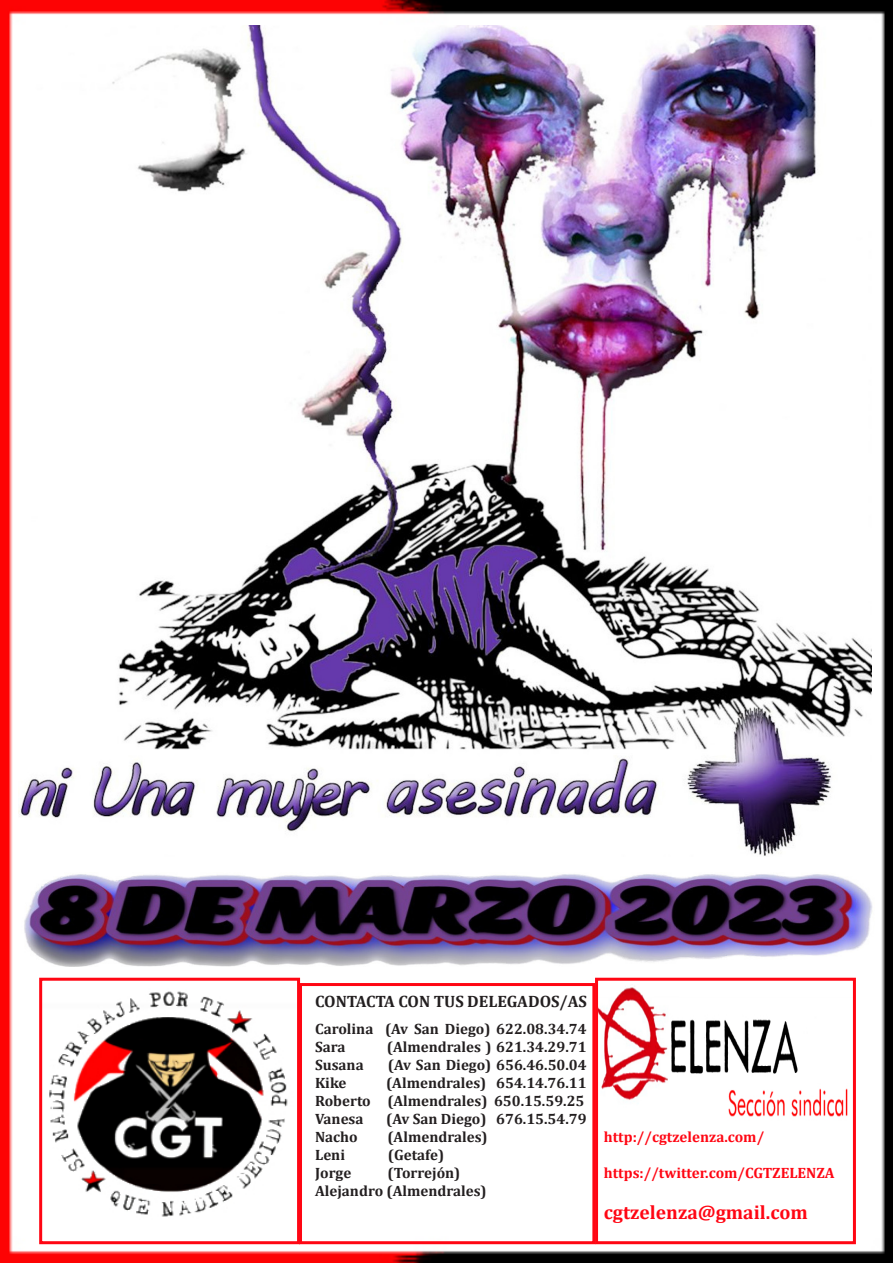
<style>
.page{position:relative;width:893px;height:1263px;background:#fff}
.page>*{position:absolute;margin:0;border:0;box-sizing:border-box;transform-origin:0 0}
.t1{font:700 19.5px "Cambria";color:#ff0613}
.t2{font:700 16.5px "Cambria";color:#231f20}
.t3{font:700 15px "Cambria";color:#231f20}
.t4{font:700 15px "Cambria";color:#ff0613}
</style>
<div class="page">
<img style="left:0;top:0;width:893px;height:1263px">
<img style="left:43px;top:989px;width:253px;height:231px">
<div style="left:39px;top:978px;width:261px;height:266px;border:3px solid #ff0613"></div>
<img style="left:599px;top:984px;width:253px;height:146px">
<div style="left:595px;top:978px;width:261px;height:266px;border:3px solid #ff0613"></div>
<div style="left:299px;top:983px;width:296px;height:261px;border:3px solid #ff0613"></div>
<img style="left:18px;top:26px;width:854px;height:831px">
<img style="left:21px;top:857px;width:854px;height:109px">
<p class="t2" style="left:315px;top:989px;width:273px">CONTACTA CON TUS DELEGADOS/AS</p>
<p class="t3" style="left:315px;top:1019px;width:273px">Carolina (Av San Diego) 622.08.34.74</p>
<p class="t3" style="left:315px;top:1037px;width:32px">Sara</p>
<p class="t3" style="left:387px;top:1037px;width:201px">(Almendrales ) 621.34.29.71</p>
<p class="t3" style="left:315px;top:1055px;width:50px">Susana</p>
<p class="t3" style="left:388px;top:1055px;width:200px">(Av San Diego) 656.46.50.04</p>
<p class="t3" style="left:315px;top:1073px;width:33px">Kike</p>
<p class="t3" style="left:386px;top:1073px;width:202px">(Almendrales) 654.14.76.11</p>
<p class="t3" style="left:315px;top:1091px;width:271px">Roberto (Almendrales) 650.15.59.25</p>
<p class="t3" style="left:315px;top:1109px;width:50px">Vanesa</p>
<p class="t3" style="left:386px;top:1109px;width:202px">(Av San Diego) 676.15.54.79</p>
<p class="t3" style="left:315px;top:1127px;width:44px">Nacho</p>
<p class="t3" style="left:387px;top:1127px;width:102px">(Almendrales)</p>
<p class="t3" style="left:315px;top:1145px;width:31px">Leni</p>
<p class="t3" style="left:388px;top:1145px;width:58px">(Getafe)</p>
<p class="t3" style="left:315px;top:1163px;width:38px">Jorge</p>
<p class="t3" style="left:388px;top:1163px;width:74px">(Torrejón)</p>
<p class="t3" style="left:315px;top:1181px;width:173px">Alejandro (Almendrales)</p>
<p class="t4" style="left:604px;top:1126px;width:162px">http://cgtzelenza.com/</p>
<p class="t4" style="left:604px;top:1162px;width:232px">https://twitter.com/CGTZELENZA</p>
<p class="t1" style="left:604px;top:1199px;width:206px">cgtzelenza@gmail.com</p>
</div>
